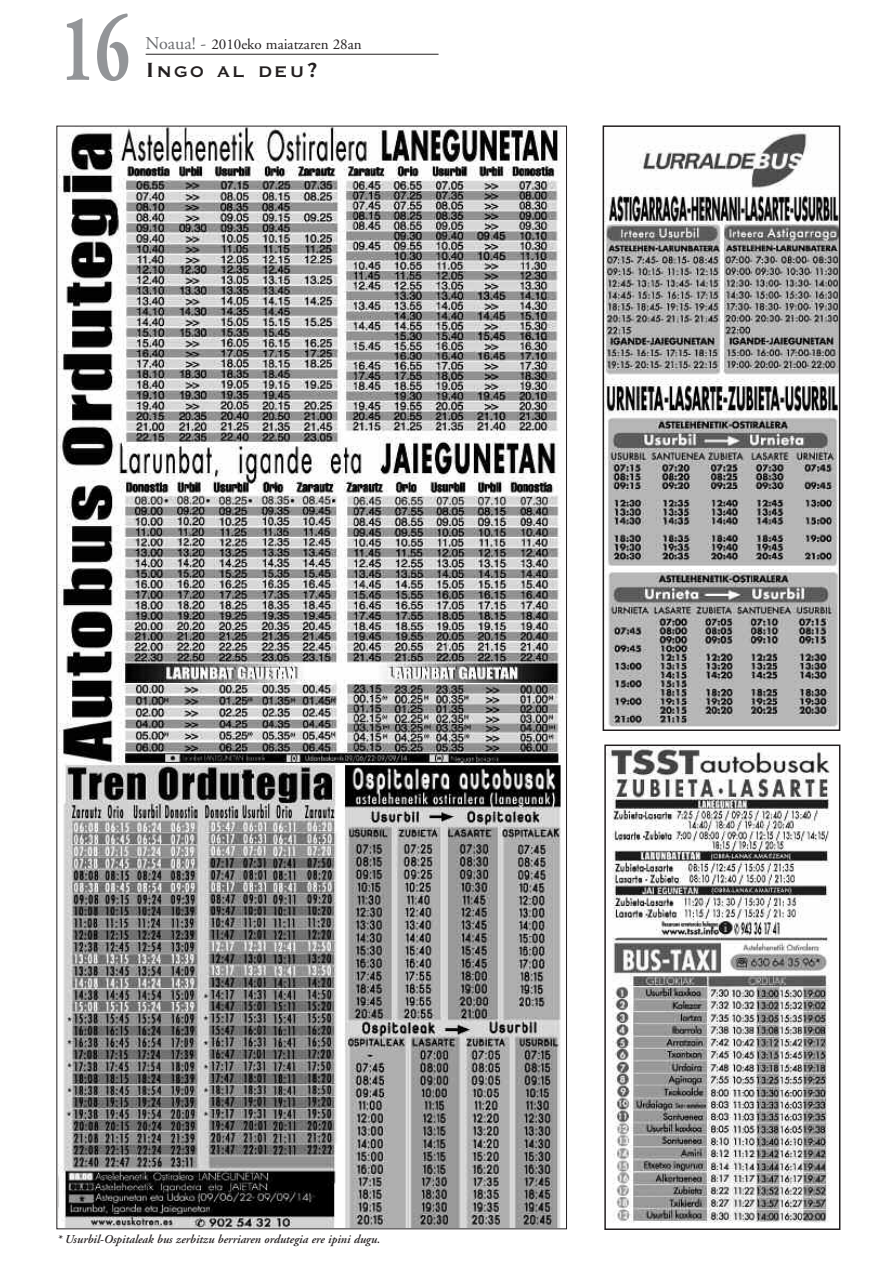
<style>
.page{position:relative;width:893px;height:1263px;background:#fff}
.page>*{position:absolute;margin:0;border:0;box-sizing:border-box;transform-origin:0 0}
.t1{font:700 95.55px "Adobe Garamond";color:#939598;scale:.7 1}
.t2{font:700 20.25px "Copperplate Gothic BT";letter-spacing:.085em;color:#231f20}
.t3{font:15px "Adobe Garamond";color:#231f20}
.t4{font:italic 600 12px "Adobe Garamond";color:#231f20}
.s1{font-size:18px;color:#6c6d70}
.s2{font-size:27px}
</style>
<div class="page">
<hr style="left:146px;top:54px;width:293px;height:1px;background:#231f20">
<img style="left:606px;top:128px;width:231px;height:599px">
<div style="left:603px;top:125px;width:237px;height:606px;border:2px solid #231f20"></div>
<img style="left:608px;top:748px;width:222px;height:475px">
<div style="left:604px;top:744px;width:236px;height:486px;border:2px solid #231f20"></div>
<img style="left:59px;top:128px;width:502px;height:1099px">
<h1 class="t1" style="left:60px;top:11px;width:101px">16</h1>
<p class="t3" style="left:146px;top:38px;width:218px"><span class="s1">Noaua! -</span> 2010eko maiatzaren 28an</p>
<h2 class="t2" style="left:146px;top:58px;width:175px"><span class="s2">I</span>NGO AL DEU<span class="s2">?</span></h2>
<p class="t4" style="left:56px;top:1234px;width:325px">* Usurbil-Ospitaleak bus zerbitzu berriaren ordutegia ere ipini dugu.</p>
</div>
